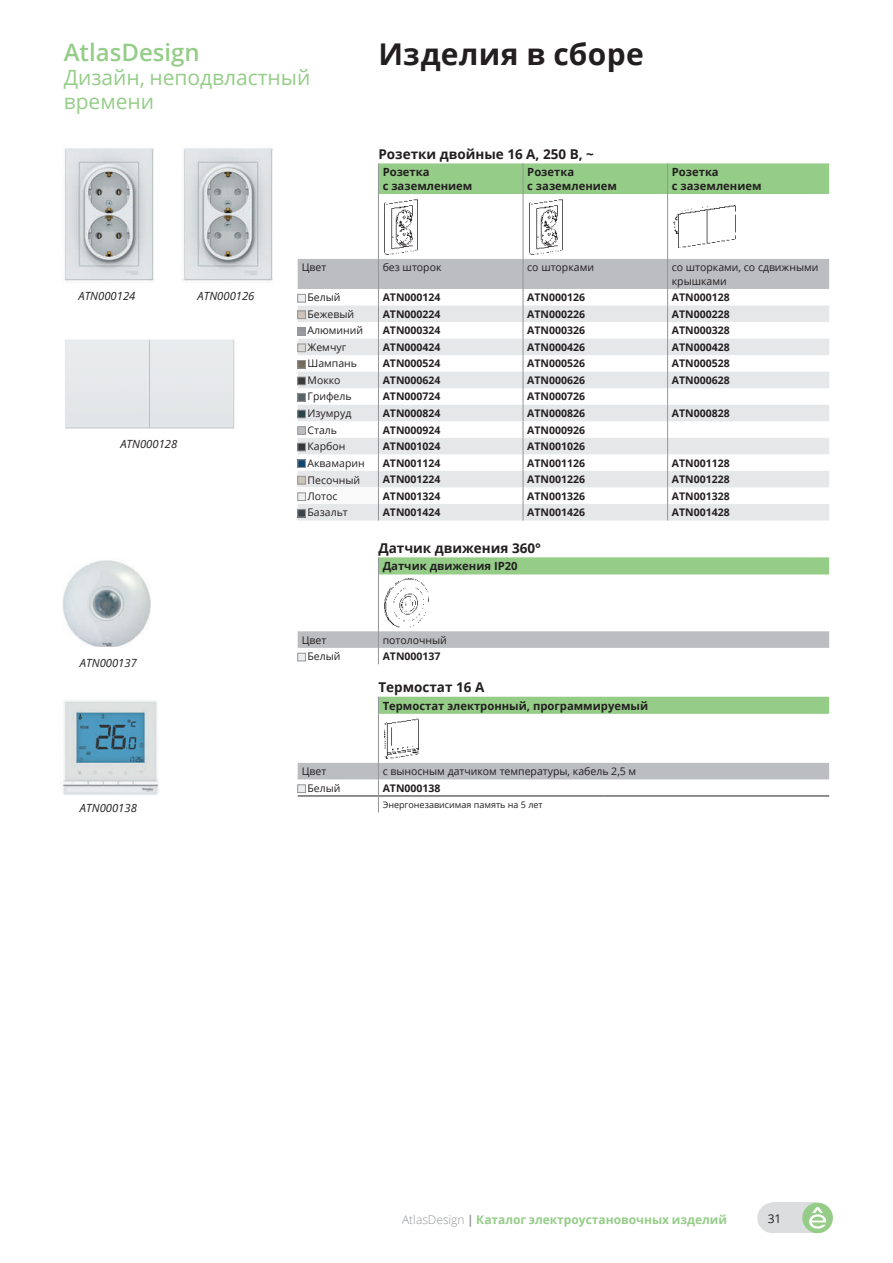
<style>
.page{position:relative;width:893px;height:1263px;background:#fff}
.page>*{position:absolute;margin:0;border:0;box-sizing:border-box;transform-origin:0 0}
.t1{font:700 30px "Open Sans";letter-spacing:.01em;color:#231f20}
.t2{font:600 24px "Open Sans";color:#95cd88}
.t3{font:21px/24px "Open Sans";color:#95cd88}
.t4{font:700 13.5px "Open Sans";color:#231f20}
.t5{font:700 12px "Open Sans";color:#95cd88}
.t6{font:12px "Open Sans";color:#231f20}
.t7{font:700 11.25px/13.5px "Open Sans";color:#231f20}
.t8{font:italic 11.25px "Open Sans";color:#231f20}
.t9{font:700 10.5px "Open Sans";color:#231f20}
.t10{font:10.5px/13.5px "Open Sans";color:#231f20}
.t11{font:9px "Open Sans";color:#231f20}
.s1{font-weight:300;color:#939598}
.s2{color:#939598}
</style>
<div class="page">
<div style="left:772px;top:1202px;width:44px;height:31px;background:#dcdddf"></div>
<div style="left:757px;top:1202px;width:31px;height:31px;background:#dcdddf;border-radius:50%"></div>
<div style="left:802px;top:1202px;width:31px;height:31px;background:#95cd88;border-radius:50%"></div>
<svg style="left:809px;top:1207px;width:18px;height:21px"></svg>
<div style="left:379px;top:163px;width:450px;height:31px;background:#95cd88"></div>
<hr style="left:378px;top:163px;width:1px;height:31px;background:#939598">
<hr style="left:523px;top:163px;width:1px;height:31px;background:#939598">
<hr style="left:378px;top:194px;width:1px;height:65px;background:#939598">
<hr style="left:523px;top:194px;width:1px;height:65px;background:#939598">
<hr style="left:667px;top:163px;width:1px;height:31px;background:#939598">
<hr style="left:667px;top:194px;width:1px;height:65px;background:#939598">
<img style="left:385px;top:199px;width:33px;height:55px">
<img style="left:529px;top:199px;width:33px;height:55px">
<img style="left:674px;top:205px;width:61px;height:42px">
<svg style="left:298px;top:259px;width:531px;height:261px"></svg>
<div style="left:298px;top:509px;width:8px;height:8px;border:1px solid #939598"></div>
<svg style="left:379px;top:557px;width:450px;height:71px"></svg>
<svg style="left:298px;top:631px;width:531px;height:148px"></svg>
<hr style="left:298px;top:795px;width:80px;height:1px;background:#231f20">
<hr style="left:379px;top:795px;width:225px;height:1px;background:#231f20">
<hr style="left:604px;top:795px;width:225px;height:1px;background:#231f20">
<svg style="left:378px;top:557px;width:1px;height:17px"></svg>
<hr style="left:378px;top:574px;width:1px;height:57px;background:#939598">
<svg style="left:378px;top:631px;width:1px;height:33px"></svg>
<svg style="left:378px;top:697px;width:1px;height:17px"></svg>
<hr style="left:378px;top:714px;width:1px;height:49px;background:#939598">
<svg style="left:378px;top:763px;width:1px;height:49px"></svg>
<img style="left:385px;top:579px;width:43px;height:48px">
<svg style="left:300px;top:655px;width:4px;height:4px"></svg>
<div style="left:298px;top:653px;width:8px;height:8px;border:1px solid #939598"></div>
<img style="left:385px;top:718px;width:34px;height:40px">
<svg style="left:300px;top:787px;width:4px;height:4px"></svg>
<div style="left:298px;top:785px;width:8px;height:8px;border:1px solid #939598"></div>
<img style="left:62px;top:560px;width:88px;height:86px">
<img style="left:61px;top:700px;width:98px;height:95px">
<div style="left:65px;top:339px;width:170px;height:90px;background:#e6e8ea"></div>
<img style="left:63px;top:148px;width:91px;height:134px">
<img style="left:182px;top:148px;width:91px;height:134px">
<h2 class="t2" style="left:64px;top:36px;width:138px">AtlasDesign</h2>
<h3 class="t3" style="left:64px;top:65px;width:248px">Дизайн, неподвластный времени</h3>
<h1 class="t1" style="left:378px;top:33px;width:267px">Изделия в сборе</h1>
<p class="t4" style="left:378px;top:145px;width:217px">Розетки двойные 16 А, 250 B, ~</p>
<p class="t7" style="left:383px;top:165px;width:91px">Розетка<br>с заземлением</p>
<p class="t7" style="left:527px;top:165px;width:91px">Розетка<br>с заземлением</p>
<p class="t7" style="left:672px;top:165px;width:91px">Розетка<br>с заземлением</p>
<p class="t8" style="left:78px;top:288px;width:58px">ATN000124</p>
<p class="t8" style="left:198px;top:288px;width:58px">ATN000126</p>
<p class="t8" style="left:120px;top:436px;width:58px">ATN000128</p>
<p class="t8" style="left:80px;top:655px;width:58px">ATN000137</p>
<p class="t8" style="left:80px;top:800px;width:58px">ATN000138</p>
<p class="t10" style="left:302px;top:260px;width:26px">Цвет</p>
<p class="t10" style="left:383px;top:260px;width:60px">без шторок</p>
<p class="t10" style="left:527px;top:260px;width:68px">со шторками</p>
<p class="t10" style="left:672px;top:260px;width:148px">со шторками, со сдвижными крышками</p>
<p class="t10" style="left:308px;top:290px;width:35px">Белый</p>
<p class="t9" style="left:383px;top:290px;width:59px">ATN000124</p>
<p class="t9" style="left:527px;top:290px;width:59px">ATN000126</p>
<p class="t9" style="left:672px;top:290px;width:59px">ATN000128</p>
<p class="t10" style="left:308px;top:307px;width:48px">Бежевый</p>
<p class="t9" style="left:383px;top:307px;width:59px">ATN000224</p>
<p class="t9" style="left:527px;top:307px;width:59px">ATN000226</p>
<p class="t9" style="left:672px;top:307px;width:59px">ATN000228</p>
<p class="t10" style="left:308px;top:323px;width:57px">Алюминий</p>
<p class="t9" style="left:383px;top:323px;width:59px">ATN000324</p>
<p class="t9" style="left:527px;top:323px;width:59px">ATN000326</p>
<p class="t9" style="left:672px;top:323px;width:59px">ATN000328</p>
<p class="t10" style="left:308px;top:340px;width:40px">Жемчуг</p>
<p class="t9" style="left:383px;top:340px;width:59px">ATN000424</p>
<p class="t9" style="left:527px;top:340px;width:59px">ATN000426</p>
<p class="t9" style="left:672px;top:340px;width:59px">ATN000428</p>
<p class="t10" style="left:308px;top:357px;width:51px">Шампань</p>
<p class="t9" style="left:383px;top:356px;width:59px">ATN000524</p>
<p class="t9" style="left:527px;top:356px;width:59px">ATN000526</p>
<p class="t9" style="left:672px;top:356px;width:59px">ATN000528</p>
<p class="t10" style="left:308px;top:373px;width:35px">Мокко</p>
<p class="t9" style="left:383px;top:373px;width:59px">ATN000624</p>
<p class="t9" style="left:527px;top:373px;width:59px">ATN000626</p>
<p class="t9" style="left:672px;top:373px;width:59px">ATN000628</p>
<p class="t10" style="left:308px;top:390px;width:46px">Грифель</p>
<p class="t9" style="left:383px;top:389px;width:59px">ATN000724</p>
<p class="t9" style="left:527px;top:389px;width:59px">ATN000726</p>
<p class="t10" style="left:308px;top:406px;width:45px">Изумруд</p>
<p class="t9" style="left:383px;top:406px;width:59px">ATN000824</p>
<p class="t9" style="left:527px;top:406px;width:59px">ATN000826</p>
<p class="t9" style="left:672px;top:406px;width:59px">ATN000828</p>
<p class="t10" style="left:308px;top:423px;width:31px">Сталь</p>
<p class="t9" style="left:383px;top:422px;width:59px">ATN000924</p>
<p class="t9" style="left:527px;top:422px;width:59px">ATN000926</p>
<p class="t10" style="left:308px;top:439px;width:39px">Карбон</p>
<p class="t9" style="left:383px;top:439px;width:59px">ATN001024</p>
<p class="t9" style="left:527px;top:439px;width:59px">ATN001026</p>
<p class="t10" style="left:308px;top:456px;width:59px">Аквамарин</p>
<p class="t9" style="left:383px;top:455px;width:59px">ATN001124</p>
<p class="t9" style="left:527px;top:455px;width:59px">ATN001126</p>
<p class="t9" style="left:672px;top:455px;width:59px">ATN001128</p>
<p class="t10" style="left:308px;top:473px;width:54px">Песочный</p>
<p class="t9" style="left:383px;top:472px;width:59px">ATN001224</p>
<p class="t9" style="left:527px;top:472px;width:59px">ATN001226</p>
<p class="t9" style="left:672px;top:472px;width:59px">ATN001228</p>
<p class="t10" style="left:308px;top:489px;width:31px">Лотос</p>
<p class="t9" style="left:383px;top:488px;width:59px">ATN001324</p>
<p class="t9" style="left:527px;top:488px;width:59px">ATN001326</p>
<p class="t9" style="left:672px;top:488px;width:59px">ATN001328</p>
<p class="t10" style="left:308px;top:505px;width:42px">Базальт</p>
<p class="t9" style="left:383px;top:505px;width:59px">ATN001424</p>
<p class="t9" style="left:527px;top:505px;width:59px">ATN001426</p>
<p class="t9" style="left:672px;top:505px;width:59px">ATN001428</p>
<p class="t4" style="left:378px;top:539px;width:164px">Датчик движения 360°</p>
<p class="t7" style="left:383px;top:559px;width:136px">Датчик движения IP20</p>
<p class="t10" style="left:302px;top:633px;width:26px">Цвет</p>
<p class="t10" style="left:383px;top:633px;width:66px">потолочный</p>
<p class="t10" style="left:308px;top:649px;width:35px">Белый</p>
<p class="t9" style="left:383px;top:649px;width:59px">ATN000137</p>
<p class="t4" style="left:378px;top:678px;width:107px">Термостат 16 А</p>
<p class="t7" style="left:383px;top:698px;width:267px">Термостат электронный, программируемый</p>
<p class="t10" style="left:302px;top:764px;width:26px">Цвет</p>
<p class="t10" style="left:383px;top:764px;width:255px">с выносным датчиком температуры, кабель 2,5 м</p>
<p class="t10" style="left:308px;top:781px;width:35px">Белый</p>
<p class="t9" style="left:383px;top:780px;width:59px">ATN000138</p>
<p class="t11" style="left:383px;top:798px;width:162px">Энергонезависимая память на 5 лет</p>
<p class="t5" style="left:402px;top:1211px;width:327px"><span class="s1">AtlasDesign</span> <span class="s2">|</span> Каталог электроустановочных изделий</p>
<p class="t6" style="left:768px;top:1210px;width:15px">31</p>
</div>
